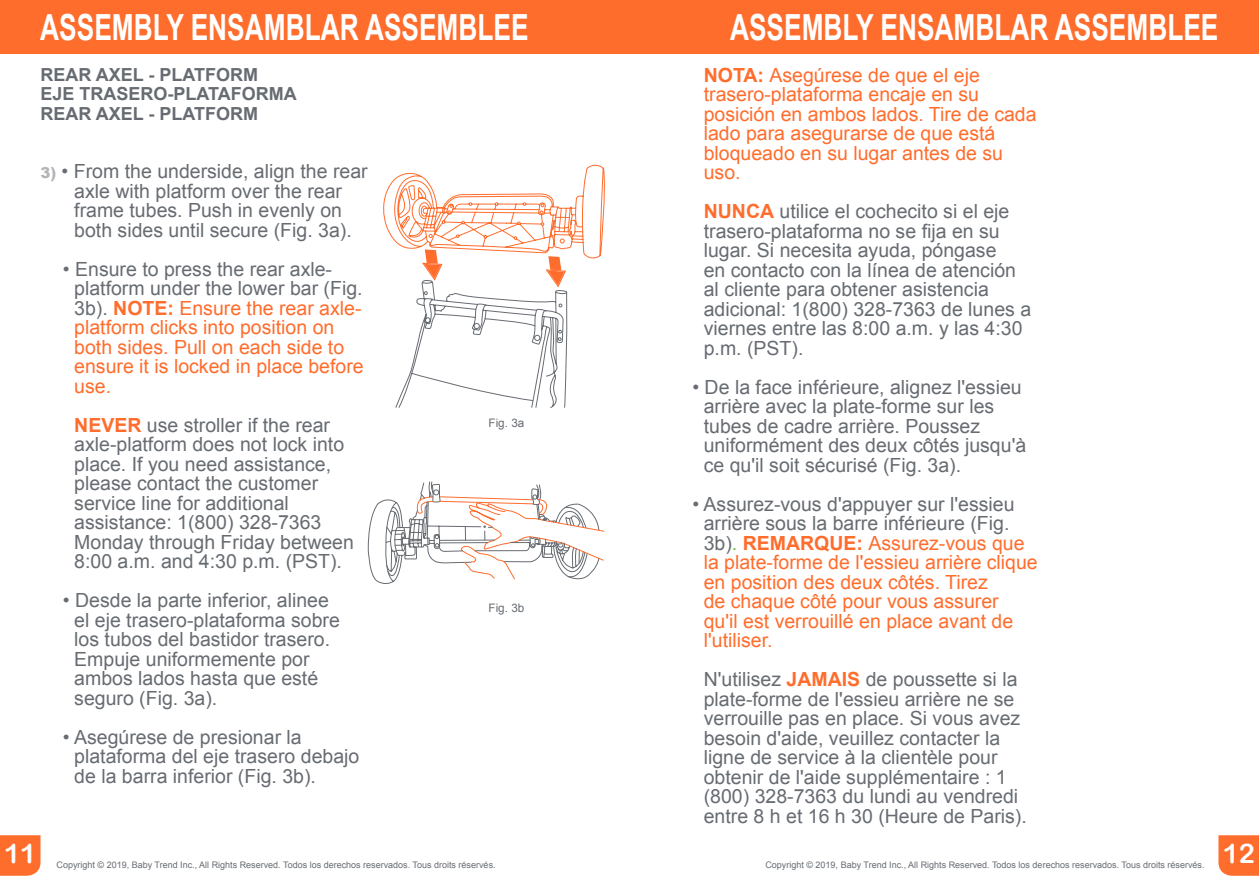
<style>
.page{position:relative;width:1259px;height:893px;background:#fff}
.page>*{position:absolute;margin:0;border:0;box-sizing:border-box;transform-origin:0 0}
.t1{font:700 36px "Arial";color:#fff;scale:.73 1}
.t2{font:27px "Arial Rounded MT Bold";color:#fff}
.t3{font:19.5px/19.5px "Arial";color:#676c72}
.t4{font:19.5px/19.5px "Arial";color:#ff6d2d}
.t5{font:700 18px/19.5px "Arial";color:#676c72}
.t6{font:11.7px "Arial";color:#676c72}
.t7{font:9px "Arial";color:#676c72}
.s1{font-weight:900;font-size:15px;color:#b3b5b8}
.s2{color:#676c72}
.s3{font-weight:700}
.s4{font-weight:700;color:#ff6d2d}
.s5{color:#6bbd45}
</style>
<div class="page">
<div style="left:0;top:835px;width:40px;height:41px;background:#ff6d2d"></div>
<svg style="left:1218px;top:835px;width:41px;height:41px;background:#ff7336"></svg>
<div style="left:0;top:0;width:629px;height:54px;background:#ff6d2d"></div>
<div style="left:629px;top:0;width:630px;height:54px;background:#ff6d2d"></div>
<svg style="left:368px;top:499px;width:236px;height:85px"></svg>
<svg style="left:395px;top:287px;width:173px;height:297px"></svg>
<svg style="left:383px;top:164px;width:222px;height:123px"></svg>
<h1 class="t1" style="left:40px;top:4px;width:670px">ASSEMBLY ENSAMBLAR ASSEMBLEE</h1>
<h1 class="t1" style="left:730px;top:4px;width:670px">ASSEMBLY ENSAMBLAR ASSEMBLEE</h1>
<p class="t5" style="left:40px;top:65px;width:258px">REAR AXEL - PLATFORM<br>EJE TRASERO-PLATAFORMA<br>REAR AXEL - PLATFORM</p>
<p class="t3" style="left:74px;top:162px;width:295px;text-indent:-34px"><span class="s1">3)</span> • From the underside, align the rear axle with platform over the rear frame tubes. Push in evenly on both sides until secure (Fig. 3a).</p>
<p class="t4" style="left:74px;top:259px;width:291px;text-indent:-11px"><span class="s2">• Ensure to press the rear axle&shy;platform under the lower bar (Fig.<br>3b).</span> <span class="s3">NOTE:</span> Ensure the rear axle&shy;platform clicks into position on both sides. Pull on each side to ensure it is locked in place before use.</p>
<p class="t3" style="left:74px;top:415px;width:281px"><span class="s4">NEVER</span> use stroller if the rear axle-platform does not lock into place. If you need assistance, please contact the customer service line for additional assistance: 1(800) 328-7363<br>Monday through Friday between<br>8:00 a.m. and 4:30 p.m. (PST).</p>
<p class="t3" style="left:74px;top:591px;width:267px;text-indent:-11px">• Desde la parte inferior, alinee el eje trasero-plataforma sobre los tubos del bastidor trasero.<br>Empuje uniformemente por ambos lados hasta que esté seguro (Fig. 3a).</p>
<p class="t3" style="left:74px;top:727px;width:287px;text-indent:-11px">• Asegúrese de presionar la plataforma del eje trasero debajo de la barra inferior (Fig. 3b).</p>
<p class="t6" style="left:488px;top:415px;width:37px">Fig. 3a</p>
<p class="t6" style="left:488px;top:600px;width:37px">Fig. 3b</p>
<p class="t4" style="left:704px;top:65px;width:334px"><span class="s3">NOTA:</span> Asegúrese de que el eje trasero-plataforma encaje en su posición en ambos lados. Tire de cada lado para asegurarse de que está bloqueado en su lugar antes de su uso.</p>
<p class="t3" style="left:704px;top:202px;width:329px"><span class="s4">NUNCA</span> utilice el cochecito si el eje trasero-plataforma no se fija en su lugar. Si necesita ayuda, póngase<br>en contacto con la línea de atención al cliente para obtener asistencia adicional: 1(800) 328-7363 de lunes a viernes entre las 8:00 a.m. y las 4:30 p.m. (PST).</p>
<p class="t3" style="left:704px;top:377px;width:324px;text-indent:-11px">• De la face inférieure, alignez l'essieu arrière avec la plate-forme sur les tubes de cadre arrière. Poussez uniformément des deux côtés jusqu'à ce qu'il soit sécurisé (Fig. 3a).</p>
<p class="t4" style="left:704px;top:494px;width:335px;text-indent:-11px"><span class="s2">• Assurez-vous d'appuyer sur l'essieu arrière sous la barre inférieure (Fig.<br>3b)</span><span class="s5">.</span> <span class="s3">REMARQUE:</span> Assurez-vous que la plate-forme de l'essieu arrière clique en position des deux côtés. Tirez<br>de chaque côté pour vous assurer<br>qu'il est verrouillé en place avant de l'utiliser.</p>
<p class="t3" style="left:704px;top:670px;width:324px">N'utilisez <span class="s4">JAMAIS</span> de poussette si la plate-forme de l'essieu arrière ne se verrouille pas en place. Si vous avez besoin d'aide, veuillez contacter la ligne de service à la clientèle pour obtenir de l'aide supplémentaire : 1 (800) 328-7363 du lundi au vendredi entre 8 h et 16 h 30 (Heure de Paris).</p>
<h2 class="t2" style="left:4px;top:838px;width:34px">11</h2>
<h2 class="t2" style="left:1222px;top:838px;width:34px">12</h2>
<p class="t7" style="left:56px;top:859px;width:441px">Copyright © 2019, Baby Trend Inc., All Rights Reserved. Todos los derechos reservados. Tous droits réservés.</p>
<p class="t7" style="left:765px;top:859px;width:441px">Copyright © 2019, Baby Trend Inc., All Rights Reserved. Todos los derechos reservados. Tous droits réservés.</p>
</div>
